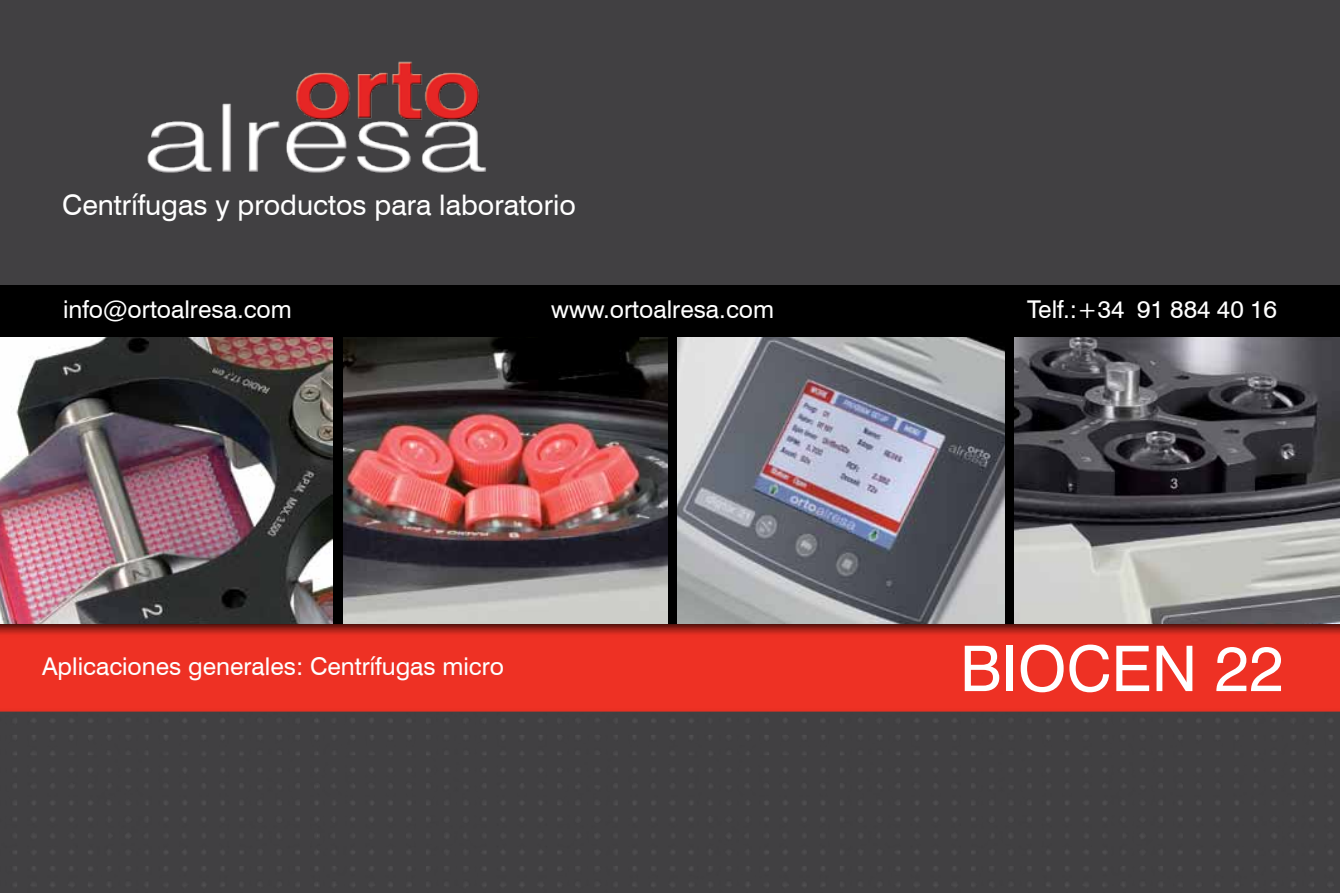
<style>
.page{position:relative;width:1340px;height:893px;background:#fff}
.page>*{position:absolute;margin:0;border:0;box-sizing:border-box;transform-origin:0 0}
.t1{font:63px "Swiss 721 BT";color:#fff}
.t2{font:28.35px "Swiss 721 BT";color:#fff}
.t3{font:24.5px "Swiss 721 BT";color:#fff}
</style>
<div class="page">
<div style="left:0;top:0;width:1339px;height:893px;background:#414042"></div>
<img style="left:14px;top:719px;width:303px;height:167px">
<img style="left:317px;top:718px;width:1015px;height:168px">
<div style="left:0;top:620px;width:1339px;height:93px;background:#000;opacity:.75"></div>
<div style="left:0;top:285px;width:1339px;height:82px;background:#000"></div>
<div style="left:0;top:337px;width:1339px;height:287px;background:#000"></div>
<img style="left:343px;top:337px;width:324px;height:287px">
<img style="left:0;top:337px;width:332px;height:287px">
<img style="left:677px;top:337px;width:327px;height:287px">
<img style="left:1014px;top:337px;width:325px;height:287px">
<img style="left:147px;top:61px;width:339px;height:112px">
<p class="t2" style="left:62px;top:188px;width:515px">Centrífugas y productos para laboratorio</p>
<p class="t3" style="left:63px;top:294px;width:230px">info@ortoalresa.com</p>
<p class="t3" style="left:551px;top:294px;width:224px">www.ortoalresa.com</p>
<p class="t3" style="left:1027px;top:294px;width:251px">Telf.:+34 91 884 40 16</p>
<p class="t3" style="left:42px;top:652px;width:463px">Aplicaciones generales: Centrífugas micro</p>
<h1 class="t1" style="left:959px;top:630px;width:325px">BIOCEN 22</h1>
</div>
